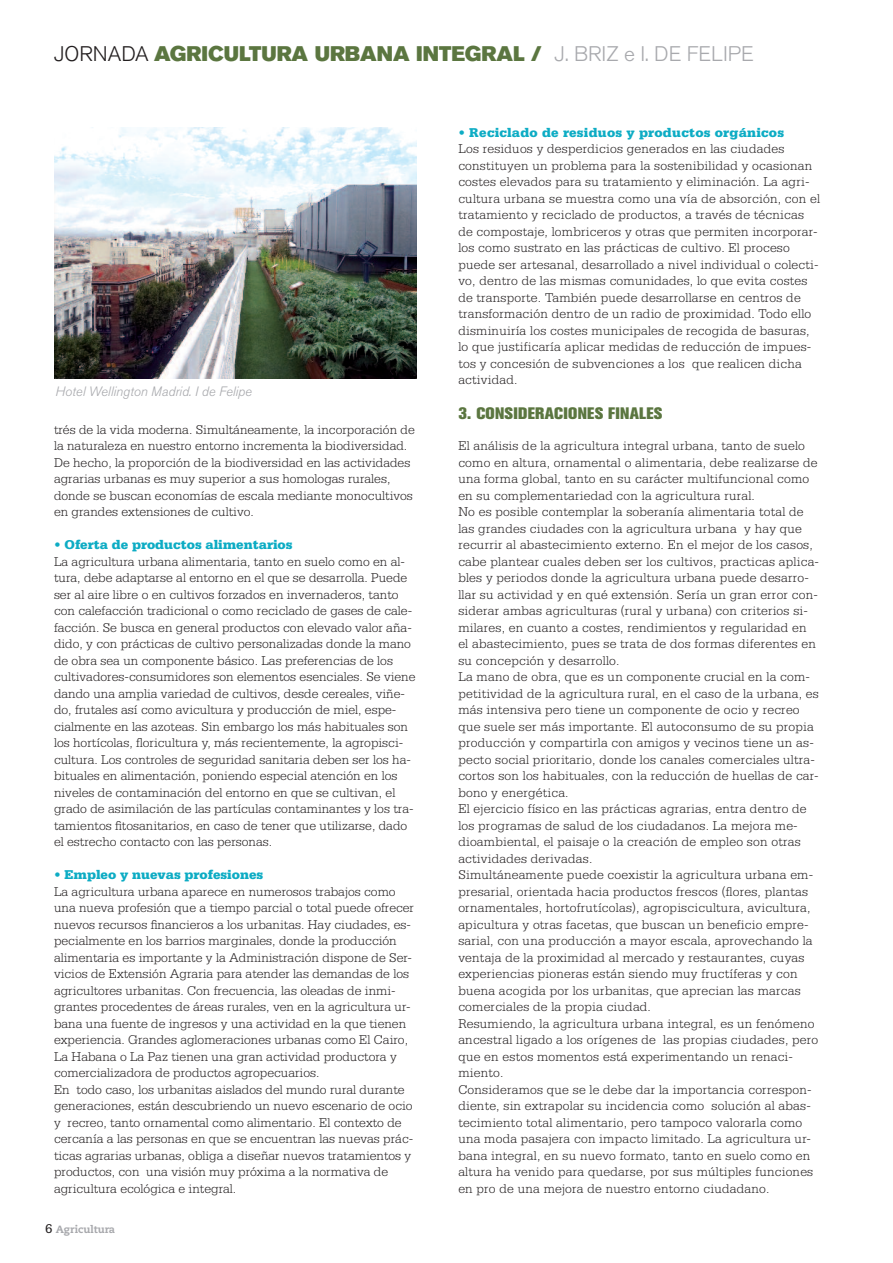
<style>
.page{position:relative;width:893px;height:1263px;background:#fff}
.page>*{position:absolute;margin:0;border:0;box-sizing:border-box;transform-origin:0 0}
.t1{font:21px "Akzidenz Grotesk BQ Super";color:#5b7640}
.t2{font:16.5px "Akzidenz Grotesk BQ X Bold Alt";letter-spacing:.015em;color:#5b7640}
.t3{font:300 13.5px/16.5px "Serifa Std";letter-spacing:.015em;color:#231f20}
.t4{font:900 13.5px "Serifa Std";color:#0dacc4}
.t5{font:italic 300 13.5px "Akzidenz Grotesk BQ";color:#a8a9ad}
.t6{font:800 10.5px "Caecilia LT";color:#a8a9ad}
.s1{font-family:"Akzidenz Grotesk BQ";font-weight:300;color:#231f20}
.s2{font-family:"Akzidenz Grotesk BQ";font-weight:300;color:#a8a9ad}
.s3{font-family:"Serifa Std";font-weight:400;font-size:13.5px;color:#231f20}
</style>
<div class="page">
<img style="left:54px;top:128px;width:363px;height:251px">
<h1 class="t1" style="left:54px;top:46px;width:701px"><span class="s1">JORNADA</span> AGRICULTURA URBANA INTEGRAL / <span class="s2">J. BRIZ e I. DE FELIPE</span></h1>
<p class="t5" style="left:56px;top:387px;width:198px">Hotel Wellington Madrid. I de Felipe</p>
<p class="t3" style="left:54px;top:422px;width:362px">trés de la vida moderna. Simultáneamente, la incorporación de la naturaleza en nuestro entorno incrementa la biodiversidad.<br>De hecho, la proporción de la biodiversidad en las actividades agrarias urbanas es muy superior a sus homologas rurales, donde se buscan economías de escala mediante monocultivos en grandes extensiones de cultivo.</p>
<p class="t4" style="left:54px;top:540px;width:240px">• Oferta de productos alimentarios</p>
<p class="t3" style="left:54px;top:554px;width:363px">La agricultura urbana alimentaria, tanto en suelo como en al&shy;tura, debe adaptarse al entorno en el que se desarrolla. Puede ser al aire libre o en cultivos forzados en invernaderos, tanto con calefacción tradicional o como reciclado de gases de cale&shy;facción. Se busca en general productos con elevado valor aña&shy;dido, y con prácticas de cultivo personalizadas donde la mano de obra sea un componente básico. Las preferencias de los cultivadores-consumidores son elementos esenciales. Se viene dando una amplia variedad de cultivos, desde cereales, viñe&shy;do, frutales así como avicultura y producción de miel, espe&shy;cialmente en las azoteas. Sin embargo los más habituales son los hortícolas, floricultura y, más recientemente, la agropisci&shy;cultura. Los controles de seguridad sanitaria deben ser los ha&shy;bituales en alimentación, poniendo especial atención en los niveles de contaminación del entorno en que se cultivan, el grado de asimilación de las partículas contaminantes y los tra&shy;tamientos fitosanitarios, en caso de tener que utilizarse, dado el estrecho contacto con las personas.</p>
<p class="t4" style="left:54px;top:870px;width:211px">• Empleo y nuevas profesiones</p>
<p class="t3" style="left:54px;top:884px;width:362px">La agricultura urbana aparece en numerosos trabajos como una nueva profesión que a tiempo parcial o total puede ofrecer nuevos recursos financieros a los urbanitas. Hay ciudades, es&shy;pecialmente en los barrios marginales, donde la producción alimentaria es importante y la Administración dispone de Ser&shy;vicios de Extensión Agraria para atender las demandas de los agricultores urbanitas. Con frecuencia, las oleadas de inmi&shy;grantes procedentes de áreas rurales, ven en la agricultura ur&shy;bana una fuente de ingresos y una actividad en la que tienen experiencia. Grandes aglomeraciones urbanas como El Cairo, La Habana o La Paz tienen una gran actividad productora y comercializadora de productos agropecuarios.<br>En todo caso, los urbanitas aislados del mundo rural durante generaciones, están descubriendo un nuevo escenario de ocio y recreo, tanto ornamental como alimentario. El contexto de cercanía a las personas en que se encuentran las nuevas prác&shy;ticas agrarias urbanas, obliga a diseñar nuevos tratamientos y productos, con una visión muy próxima a la normativa de agricultura ecológica e integral.</p>
<p class="t6" style="left:45px;top:1223px;width:71px"><span class="s3">6</span> Agricultura</p>
<p class="t4" style="left:458px;top:127px;width:327px">• Reciclado de residuos y productos orgánicos</p>
<p class="t3" style="left:458px;top:141px;width:363px">Los residuos y desperdicios generados en las ciudades constituyen un problema para la sostenibilidad y ocasionan costes elevados para su tratamiento y eliminación. La agri&shy;cultura urbana se muestra como una vía de absorción, con el tratamiento y reciclado de productos, a través de técnicas de compostaje, lombriceros y otras que permiten incorporar&shy;los como sustrato en las prácticas de cultivo. El proceso puede ser artesanal, desarrollado a nivel individual o colecti&shy;vo, dentro de las mismas comunidades, lo que evita costes de transporte. También puede desarrollarse en centros de transformación dentro de un radio de proximidad. Todo ello disminuiría los costes municipales de recogida de basuras, lo que justificaría aplicar medidas de reducción de impues&shy;tos y concesión de subvenciones a los que realicen dicha actividad.</p>
<p class="t2" style="left:458px;top:407px;width:206px">3. CONSIDERACIONES FINALES</p>
<p class="t3" style="left:458px;top:438px;width:362px">El análisis de la agricultura integral urbana, tanto de suelo como en altura, ornamental o alimentaria, debe realizarse de una forma global, tanto en su carácter multifuncional como en su complementariedad con la agricultura rural.<br>No es posible contemplar la soberanía alimentaria total de las grandes ciudades con la agricultura urbana y hay que recurrir al abastecimiento externo. En el mejor de los casos, cabe plantear cuales deben ser los cultivos, practicas aplica&shy;bles y periodos donde la agricultura urbana puede desarro&shy;llar su actividad y en qué extensión. Sería un gran error con&shy;siderar ambas agriculturas (rural y urbana) con criterios si&shy;milares, en cuanto a costes, rendimientos y regularidad en el abastecimiento, pues se trata de dos formas diferentes en su concepción y desarrollo.<br>La mano de obra, que es un componente crucial en la com&shy;petitividad de la agricultura rural, en el caso de la urbana, es más intensiva pero tiene un componente de ocio y recreo que suele ser más importante. El autoconsumo de su propia producción y compartirla con amigos y vecinos tiene un as&shy;pecto social prioritario, donde los canales comerciales ultra&shy;cortos son los habituales, con la reducción de huellas de car&shy;bono y energética.<br>El ejercicio físico en las prácticas agrarias, entra dentro de los programas de salud de los ciudadanos. La mejora me&shy;dioambiental, el paisaje o la creación de empleo son otras actividades derivadas.<br>Simultáneamente puede coexistir la agricultura urbana em&shy;presarial, orientada hacia productos frescos (flores, plantas ornamentales, hortofrutícolas), agropiscicultura, avicultura, apicultura y otras facetas, que buscan un beneficio empre&shy;sarial, con una producción a mayor escala, aprovechando la ventaja de la proximidad al mercado y restaurantes, cuyas experiencias pioneras están siendo muy fructíferas y con buena acogida por los urbanitas, que aprecian las marcas comerciales de la propia ciudad.<br>Resumiendo, la agricultura urbana integral, es un fenómeno ancestral ligado a los orígenes de las propias ciudades, pero que en estos momentos está experimentando un renaci&shy;miento.<br>Consideramos que se le debe dar la importancia correspon&shy;diente, sin extrapolar su incidencia como solución al abas&shy;tecimiento total alimentario, pero tampoco valorarla como una moda pasajera con impacto limitado. La agricultura ur&shy;bana integral, en su nuevo formato, tanto en suelo como en altura ha venido para quedarse, por sus múltiples funciones en pro de una mejora de nuestro entorno ciudadano.</p>
</div>
